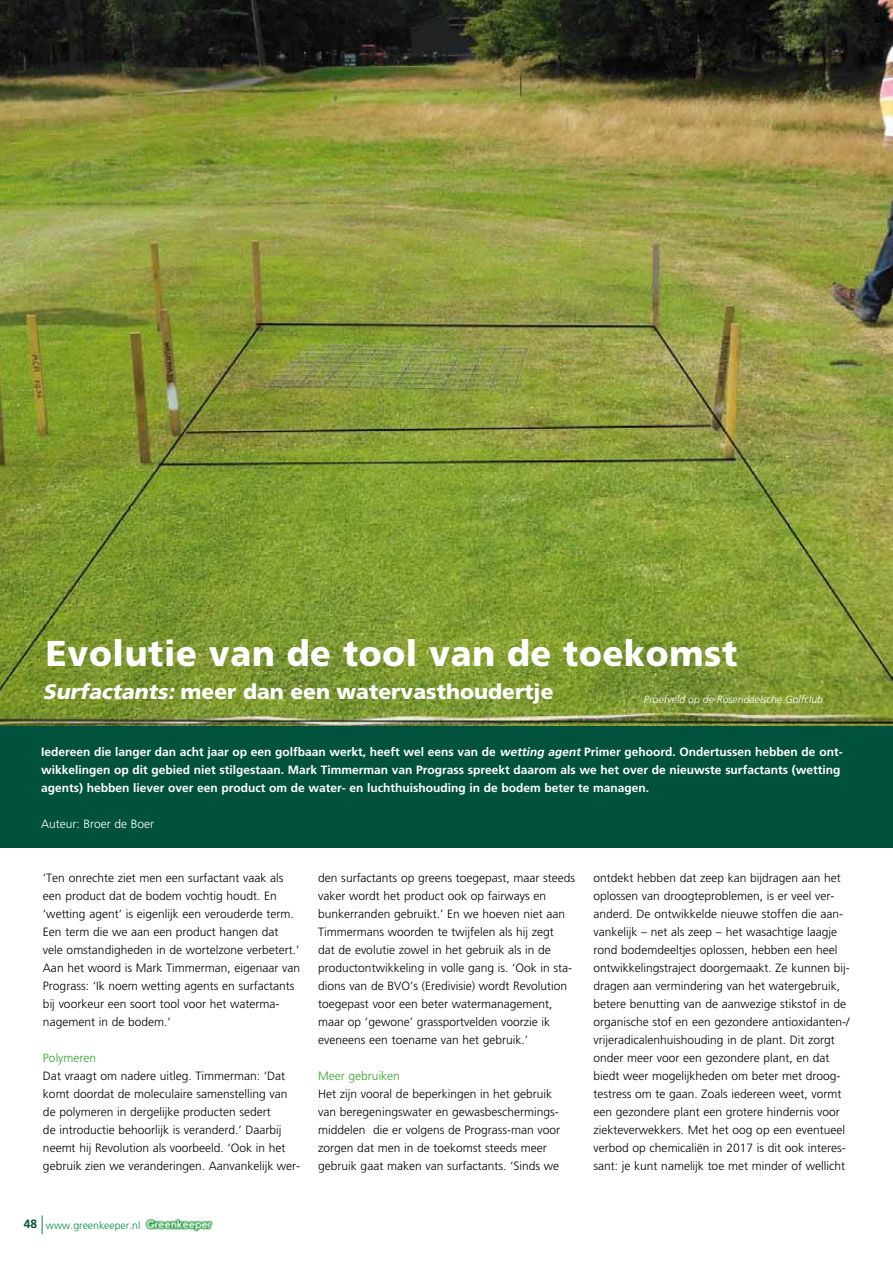
<style>
.page{position:relative;width:893px;height:1263px;background:#fff}
.page>*{position:absolute;margin:0;border:0;box-sizing:border-box;transform-origin:0 0}
.t1{font:900 36px "Frutiger";letter-spacing:.02em;color:#fff;scale:.95 1}
.t2{font:900 21px "Frutiger";color:#fff}
.t3{font:300 12px/18px "Frutiger";color:#000}
.t4{font:700 12px/18px "Frutiger";color:#fff}
.t5{font:300 12px "Frutiger";color:#35a32c}
.t6{font:300 12px "Frutiger";color:#fff}
.t7{font:italic 300 10.5px "Frutiger";color:#fff}
.t8{font:300 10.5px "Frutiger";color:#008b45}
.s1{font-style:italic}
.s2{font-weight:700;font-size:12px;color:#00523c}
</style>
<div class="page">
<img style="left:145px;top:1218px;width:68px;height:14px">
<svg style="left:42px;top:1215px;width:1px;height:19px"></svg>
<img style="left:0;top:0;width:893px;height:726px">
<div style="left:0;top:726px;width:893px;height:121px;background:#00523c"></div>
<h1 class="t1" style="left:46px;top:631px;width:729px">Evolutie van de tool van de toekomst</h1>
<h2 class="t2" style="left:43px;top:679px;width:512px"><span class="s1">Surfactants:</span>meer dan een watervasthoudertje</h2>
<p class="t7" style="left:644px;top:693px;width:181px">Proefveld op de Rosendaelsche Golfclub</p>
<p class="t4" style="left:41px;top:743px;width:803px">Iedereen die langer dan acht jaar op een golfbaan werkt, heeft wel eens van de <span class="s1">wetting agent</span> Primer gehoord. Ondertussen hebben de ont&shy;wikkelingen op dit gebied niet stilgestaan. Mark Timmerman van Prograss spreekt daarom als we het over de nieuwste surfactants (wetting agents) hebben liever over een product om de water- en luchthuishouding in de bodem beter te managen.</p>
<p class="t6" style="left:41px;top:817px;width:115px">Auteur: Broer de Boer</p>
<p class="t3" style="left:43px;top:869px;width:259px">‘Ten onrechte ziet men een surfactant vaak als een product dat de bodem vochtig houdt. En ‘wetting agent’ is eigenlijk een verouderde term.<br>Een term die we aan een product hangen dat vele omstandigheden in de wortelzone verbetert.’ Aan het woord is Mark Timmerman, eigenaar van Prograss: ‘Ik noem wetting agents en surfactants bij voorkeur een soort tool voor het waterma&shy;nagement in de bodem.’</p>
<p class="t5" style="left:43px;top:1051px;width:55px">Polymeren</p>
<p class="t3" style="left:43px;top:1067px;width:259px">Dat vraagt om nadere uitleg. Timmerman: ‘Dat komt doordat de moleculaire samenstelling van de polymeren in dergelijke producten sedert<br>de introductie behoorlijk is veranderd.’ Daarbij neemt hij Revolution als voorbeeld. ‘Ook in het gebruik zien we veranderingen. Aanvankelijk wer-</p>
<p class="t3" style="left:318px;top:869px;width:258px">den surfactants op greens toegepast, maar steeds vaker wordt het product ook op fairways en bunkerranden gebruikt.’ En we hoeven niet aan Timmermans woorden te twijfelen als hij zegt<br>dat de evolutie zowel in het gebruik als in de productontwikkeling in volle gang is. ‘Ook in sta&shy;dions van de BVO’s (Eredivisie) wordt Revolution toegepast voor een beter watermanagement, maar op ‘gewone’ grassportvelden voorzie ik eveneens een toename van het gebruik.’</p>
<p class="t5" style="left:318px;top:1069px;width:83px">Meer gebruiken</p>
<p class="t3" style="left:318px;top:1085px;width:243px">Het zijn vooral de beperkingen in het gebruik van beregeningswater en gewasbeschermings&shy;middelen die er volgens de Prograss-man voor zorgen dat men in de toekomst steeds meer gebruik gaat maken van surfactants. ‘Sinds we</p>
<p class="t8" style="left:24px;top:1219px;width:118px"><span class="s2">48</span> www.greenkeeper.nl</p>
<p class="t3" style="left:594px;top:869px;width:258px">ontdekt hebben dat zeep kan bijdragen aan het oplossen van droogteproblemen, is er veel ver&shy;anderd. De ontwikkelde nieuwe stoffen die aan&shy;vankelijk – net als zeep – het wasachtige laagje rond bodemdeeltjes oplossen, hebben een heel ontwikkelingstraject doorgemaakt. Ze kunnen bij&shy;dragen aan vermindering van het watergebruik, betere benutting van de aanwezige stikstof in de organische stof en een gezondere antioxidanten-/ vrijeradicalenhuishouding in de plant. Dit zorgt onder meer voor een gezondere plant, en dat biedt weer mogelijkheden om beter met droog&shy;testress om te gaan. Zoals iedereen weet, vormt een gezondere plant een grotere hindernis voor ziekteverwekkers. Met het oog op een eventueel verbod op chemicaliën in 2017 is dit ook interes&shy;sant: je kunt namelijk toe met minder of wellicht</p>
</div>
